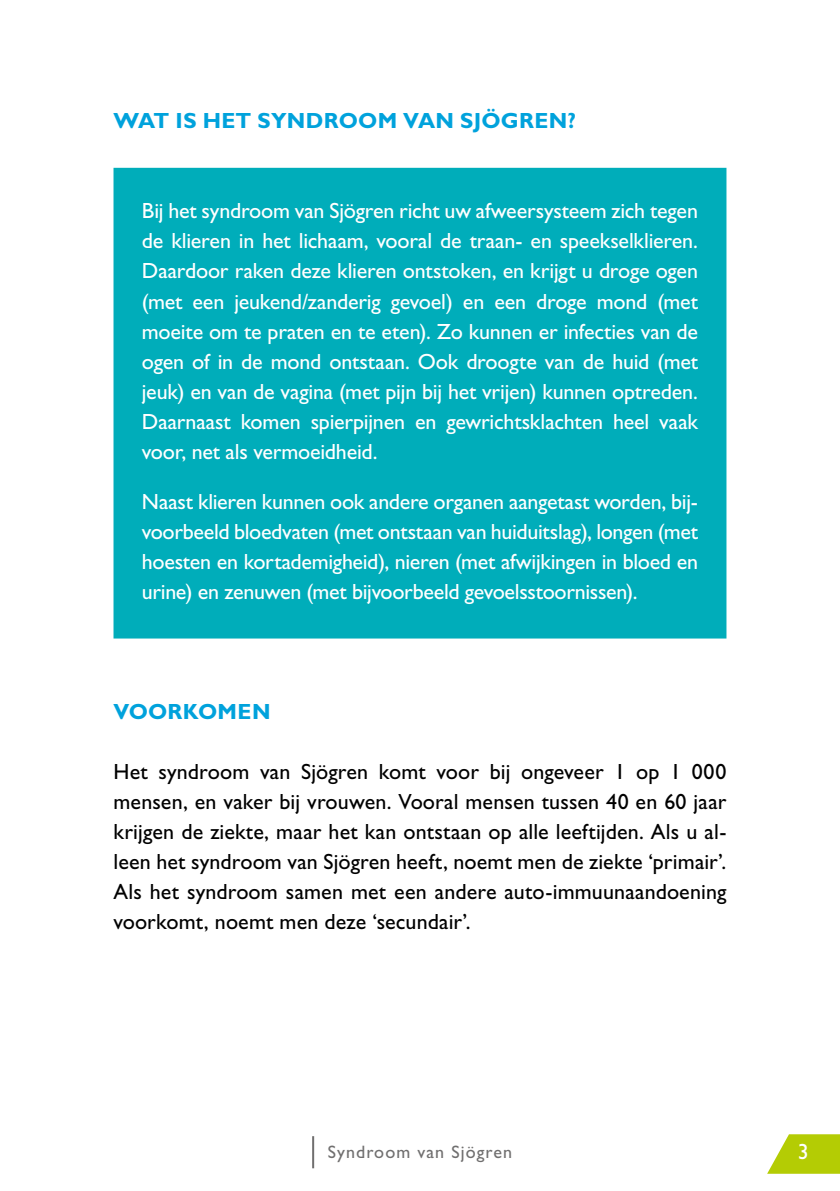
<style>
.page{position:relative;width:840px;height:1191px;background:#fff}
.page>*{position:absolute;margin:0;border:0;box-sizing:border-box;transform-origin:0 0}
.t1{font:22px/30px "Gill Sans Std";letter-spacing:-.01em;color:#fff;text-align:justify}
.t2{font:22px/30px "Gill Sans Std";letter-spacing:.005em;color:#000;text-align:justify}
.t3{font:700 22px "Gill Sans Std";letter-spacing:.01em;color:#00a2dc}
.t4{font:18px "Gill Sans Std";letter-spacing:.06em;color:#706f6f}
</style>
<div class="page">
<svg style="left:767px;top:1134px;width:72px;height:39px"></svg>
<hr style="left:312px;top:1136px;width:2px;height:32px;background:#706f6f">
<div style="left:113px;top:167px;width:614px;height:472px;background:#00adba"></div>
<p class="t3" style="left:113px;top:108px;width:464px">WAT IS HET SYNDROOM VAN SJÖGREN?</p>
<p class="t1" style="left:142px;top:196px;width:557px">Bij het syndroom van Sjögren richt uw afweersysteem zich tegen de klieren in het lichaam, vooral de traan- en speekselklieren.<br>Daardoor raken deze klieren ontstoken, en krijgt u droge ogen (met een jeukend/zanderig gevoel) en een droge mond (met moeite om te praten en te eten). Zo kunnen er infecties van de ogen of in de mond ontstaan. Ook droogte van de huid (met jeuk) en van de vagina (met pijn bij het vrijen) kunnen optreden.<br>Daarnaast komen spierpijnen en gewrichtsklachten heel vaak voor, net als vermoeidheid.</p>
<p class="t1" style="left:142px;top:486px;width:557px">Naast klieren kunnen ook andere organen aangetast worden, bij&shy;voorbeeld bloedvaten (met ontstaan van huiduitslag), longen (met hoesten en kortademigheid), nieren (met afwijkingen in bloed en urine) en zenuwen (met bijvoorbeeld gevoelsstoornissen).</p>
<p class="t3" style="left:113px;top:698px;width:158px">VOORKOMEN</p>
<p class="t2" style="left:113px;top:756px;width:614px">Het syndroom van Sjögren komt voor bij ongeveer 1 op 1 000 mensen, en vaker bij vrouwen. Vooral mensen tussen 40 en 60 jaar krijgen de ziekte, maar het kan ontstaan op alle leeftijden. Als u al&shy;leen het syndroom van Sjögren heeft, noemt men de ziekte ‘primair’.<br>Als het syndroom samen met een andere auto-immuunaandoening voorkomt, noemt men deze ‘secundair’.</p>
<p class="t4" style="left:328px;top:1141px;width:186px">Syndroom van Sjögren</p>
<p class="t1" style="left:797px;top:1136px;width:12px">3</p>
</div>
